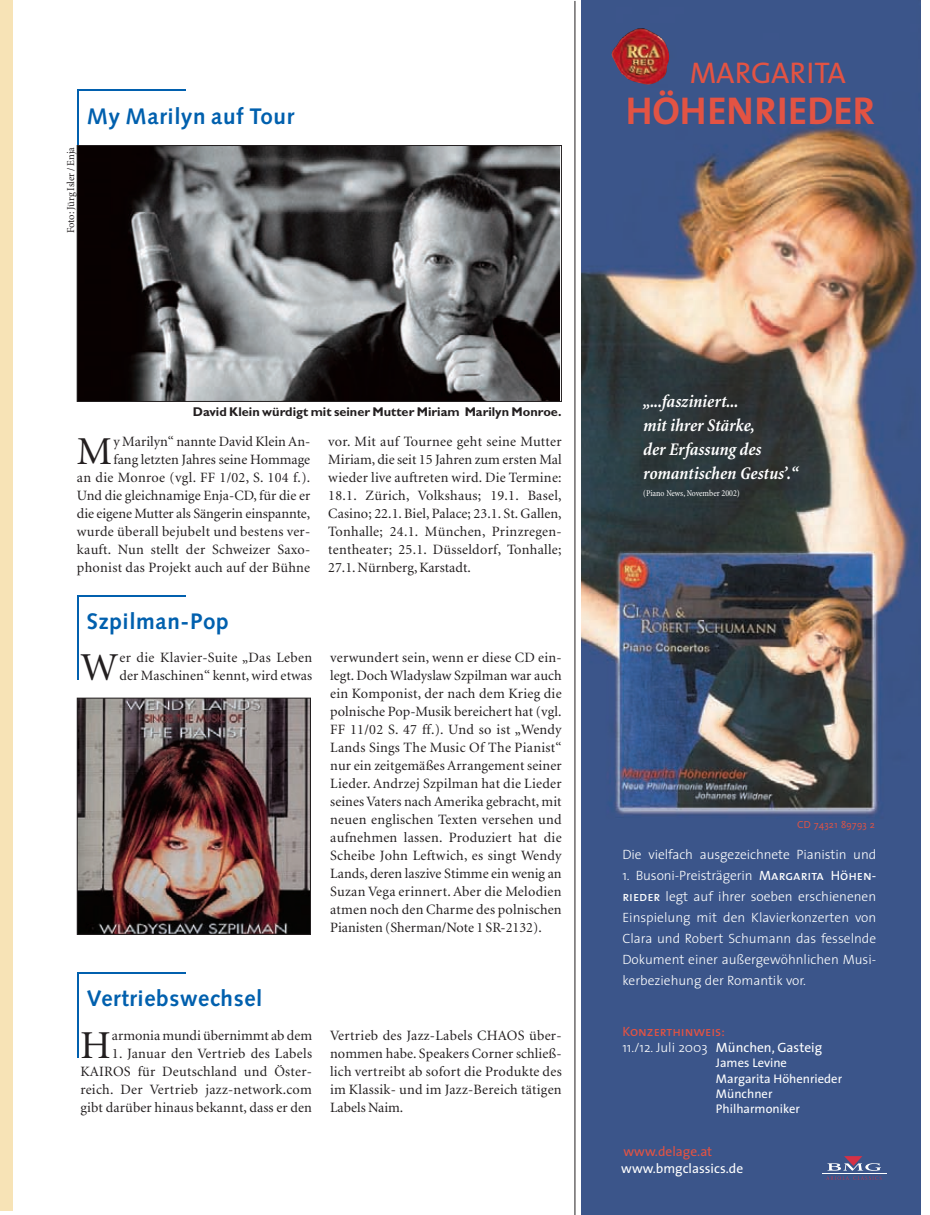
<style>
.page{position:relative;width:930px;height:1215px;background:#fff}
.page>*{position:absolute;margin:0;border:0;box-sizing:border-box;transform-origin:0 0}
.t1{font:39.6px "Minion";color:#231f20}
.t2{font:700 39px "The Sans";color:#e35343}
.t3{font:30px "The Sans";letter-spacing:-.005em;color:#e35343}
.t4{font:700 22.5px "Syntax";letter-spacing:.03em;color:#0160ae}
.t5{font:italic 700 condensed 18px/24px "Minion";color:#fff}
.t6{font:14.25px/18px "Minion";letter-spacing:.01em;color:#231f20;text-align:justify}
.t7{font:300 13.5px/21px "The Sans";color:#fff;text-align:justify}
.t8{font:13.5px "The Sans";color:#fff}
.t9{font:13.5px "The Sans Caps";color:#e35343}
.t10{font:13.5px "The Sans";color:#e35343}
.t11{font:700 12.75px "Gill Sans";color:#231f20}
.t12{font:12.6px/15.3px "The Sans";color:#fff}
.t13{font:10.5px "Minion";color:#231f20}
.t14{font:10.5px "Scala Sans";color:#e35343}
.t15{font:condensed 9px "Minion";letter-spacing:-.005em;color:#fff}
.s1{font-family:"The Sans Caps";font-weight:400}
.s2{font-weight:400}
</style>
<div class="page">
<div style="left:0;top:0;width:13px;height:1211px;background:#f7e3b6"></div>
<img style="left:581px;top:0;width:339px;height:1214px">
<img style="left:612px;top:28px;width:57px;height:56px">
<hr style="left:822px;top:1173px;width:64px;height:1px;background:#fff">
<svg style="left:826px;top:1156px;width:56px;height:24px"></svg>
<hr style="left:575px;top:1px;width:1px;height:1214px;background:#231f20">
<hr style="left:77px;top:90px;width:108px;height:1px;background:#0160ae">
<hr style="left:77px;top:90px;width:1px;height:85px;background:#0160ae">
<img style="left:79px;top:147px;width:480px;height:253px">
<div style="left:77px;top:145px;width:485px;height:257px;border:1px solid #231f20"></div>
<hr style="left:77px;top:595px;width:108px;height:1px;background:#0160ae">
<hr style="left:77px;top:595px;width:1px;height:85px;background:#0160ae">
<img style="left:79px;top:700px;width:230px;height:233px">
<div style="left:77px;top:698px;width:234px;height:237px;border:1px solid #231f20"></div>
<hr style="left:77px;top:972px;width:108px;height:2px;background:#0160ae">
<hr style="left:77px;top:973px;width:1px;height:85px;background:#0160ae">
<p class="t13" style="left:67px;top:233px;width:88px;rotate:-90deg">Foto: Jürg Isler / Enja</p>
<h3 class="t4" style="left:87px;top:107px;width:209px">My Marilyn auf Tour</h3>
<h3 class="t3" style="left:690px;top:60px;width:158px">MARGARITA</h3>
<h2 class="t2" style="left:626px;top:95px;width:251px">HÖHENRIEDER</h2>
<p class="t11" style="left:193px;top:407px;width:370px">David Klein würdigt mit seiner Mutter Miriam Marilyn Monroe.</p>
<p class="t6" style="left:77px;top:434px;width:235px;text-align:right">y Marilyn“ nannte David Klein An-<br>fang letzten Jahres seine Hommage<br>an die Monroe (vgl. FF 1/02, S. 104 f.).<br>Und die gleichnamige Enja-CD, für die er die eigene Mutter als Sängerin einspannte, wurde überall bejubelt und bestens ver&shy;kauft. Nun stellt der Schweizer Saxo&shy;phonist das Projekt auch auf der Bühne</p>
<p class="t6" style="left:328px;top:434px;width:235px">vor. Mit auf Tournee geht seine Mutter Miriam, die seit 15 Jahren zum ersten Mal wieder live auftreten wird. Die Termine:<br>18.1. Zürich, Volkshaus; 19.1. Basel, Casino; 22.1. Biel, Palace; 23.1. St. Gallen, Tonhalle; 24.1. München, Prinzregen&shy;tentheater; 25.1. Düsseldorf, Tonhalle; 27.1. Nürnberg, Karstadt.</p>
<h1 class="t1" style="left:77px;top:436px;width:37px">M</h1>
<h3 class="t4" style="left:87px;top:612px;width:143px">Szpilman-Pop</h3>
<h1 class="t1" style="left:81px;top:652px;width:39px">W</h1>
<p class="t6" style="left:119px;top:650px;width:194px">er die Klavier-Suite „Das Leben der Maschinen“ kennt, wird etwas</p>
<p class="t6" style="left:330px;top:650px;width:233px">verwundert sein, wenn er diese CD ein&shy;legt. Doch Wladyslaw Szpilman war auch ein Komponist, der nach dem Krieg die polnische Pop-Musik bereichert hat (vgl.<br>FF 11/02 S. 47 ff.). Und so ist „Wendy Lands Sings The Music Of The Pianist“ nur ein zeitgemäßes Arrangement seiner Lieder. Andrzej Szpilman hat die Lieder seines Vaters nach Amerika gebracht, mit neuen englischen Texten versehen und aufnehmen lassen. Produziert hat die Scheibe John Leftwich, es singt Wendy Lands, deren laszive Stimme ein wenig an Suzan Vega erinnert. Aber die Melodien atmen noch den Charme des polnischen Pianisten (Sherman/Note 1 SR-2132).</p>
<h3 class="t4" style="left:87px;top:989px;width:177px">Vertriebswechsel</h3>
<h1 class="t1" style="left:80px;top:1030px;width:32px">H</h1>
<p class="t6" style="left:112px;top:1028px;width:202px">armonia mundi übernimmt ab dem</p>
<p class="t6" style="left:80px;top:1046px;width:233px;text-indent:31px">1. Januar den Vertrieb des Labels KAIROS für Deutschland und Öster&shy;reich. Der Vertrieb jazz-network.com gibt darüber hinaus bekannt, dass er den</p>
<p class="t6" style="left:330px;top:1028px;width:233px">Vertrieb des Jazz-Labels CHAOS über&shy;nommen habe. Speakers Corner schließ&shy;lich vertreibt ab sofort die Produkte des im Klassik- und im Jazz-Bereich tätigen Labels Naim.</p>
<p class="t5" style="left:643px;top:391px;width:156px">„...fasziniert...<br>mit ihrer Stärke,<br>der Erfassung des romantischen Gestus’.“</p>
<p class="t15" style="left:643px;top:489px;width:98px">(Piano News, November 2002)</p>
<p class="t14" style="left:797px;top:820px;width:79px">CD 74321 89793 2</p>
<p class="t7" style="left:622px;top:846px;width:255px">Die vielfach ausgezeichnete Pianistin und</p>
<p class="t7" style="left:622px;top:867px;width:255px">1. Busoni-Preisträgerin <span class="s1">Margarita Höhen&shy;rieder</span> legt auf ihrer soeben erschienenen Einspielung mit den Klavierkonzerten von Clara und Robert Schumann das fesselnde Dokument einer außergewöhnlichen Musi&shy;kerbeziehung der Romantik vor.</p>
<p class="t9" style="left:622px;top:1023px;width:104px">Konzerthinweis:</p>
<p class="t7" style="left:622px;top:1038px;width:201px">11./12. Juli 2003 <span class="s2">München, Gasteig</span></p>
<p class="t12" style="left:716px;top:1057px;width:128px">James Levine<br>Margarita Höhenrieder<br>Münchner<br>Philharmoniker</p>
<p class="t10" style="left:623px;top:1146px;width:90px">www.delage.at</p>
<p class="t8" style="left:621px;top:1163px;width:123px">www.bmgclassics.de</p>
</div>
